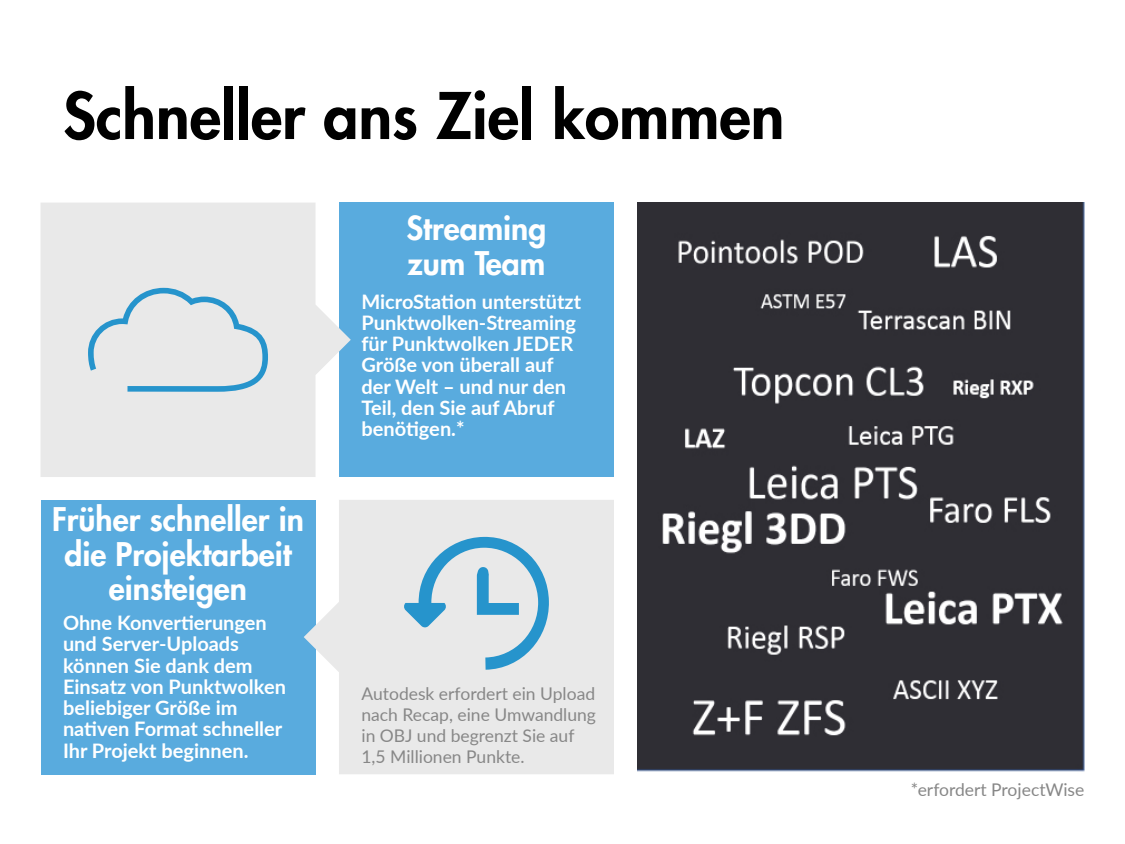
<style>
.page{position:relative;width:1125px;height:844px;background:#fff}
.page>*{position:absolute;margin:0;border:0;box-sizing:border-box;transform-origin:0 0}
.t1{font:800 62.5px "Futura";color:#000}
.t2{font:800 31.88px/34.4px "Futura";color:#fff}
.t3{font:700 20px/21.2px "Lato";color:#fff}
.t4{font:17.5px/21px "Lato";color:#878787}
</style>
<div class="page">
<div style="left:339px;top:202px;width:275px;height:275px;background:#59abde"></div>
<div style="left:41px;top:500px;width:275px;height:274px;background:#59abde"></div>
<svg style="left:41px;top:203px;width:310px;height:274px;background:#e3e7ea"></svg>
<svg style="left:304px;top:500px;width:310px;height:274px;background:#e3e7ea"></svg>
<svg style="left:88px;top:288px;width:180px;height:104px;background:#d0dee5"></svg>
<svg style="left:404px;top:536px;width:146px;height:134px;background:#b9d4e1"></svg>
<img style="left:637px;top:202px;width:447px;height:570px">
<p class="t1" style="left:63px;top:76px;width:723px">Schneller ans Ziel kommen</p>
<p class="t2" style="left:407px;top:211px;width:141px">Streaming zum Team</p>
<p class="t2" style="left:52px;top:502px;width:253px;text-align:center">Früher schneller in die Projektarbeit einsteigen</p>
<p class="t3" style="left:63px;top:611px;width:225px">Ohne Konvertierungen und Server-Uploads können Sie dank dem<br>Einsatz von Punktwolken beliebiger Größe im nativen Format schneller<br>Ihr Projekt beginnen.</p>
<p class="t3" style="left:361px;top:290px;width:221px">MicroStation unterstützt<br>Punktwolken-Streaming für Punktwolken JEDER<br>Größe von überall auf der Welt – und nur den<br>Teil, den Sie auf Abruf benötigen.*</p>
<p class="t4" style="left:361px;top:683px;width:236px">Autodesk erfordert ein Upload nach Recap, eine Umwandlung in OBJ und begrenzt Sie auf<br>1,5 Millionen Punkte.</p>
<p class="t4" style="left:911px;top:779px;width:175px">*erfordert ProjectWise</p>
</div>
